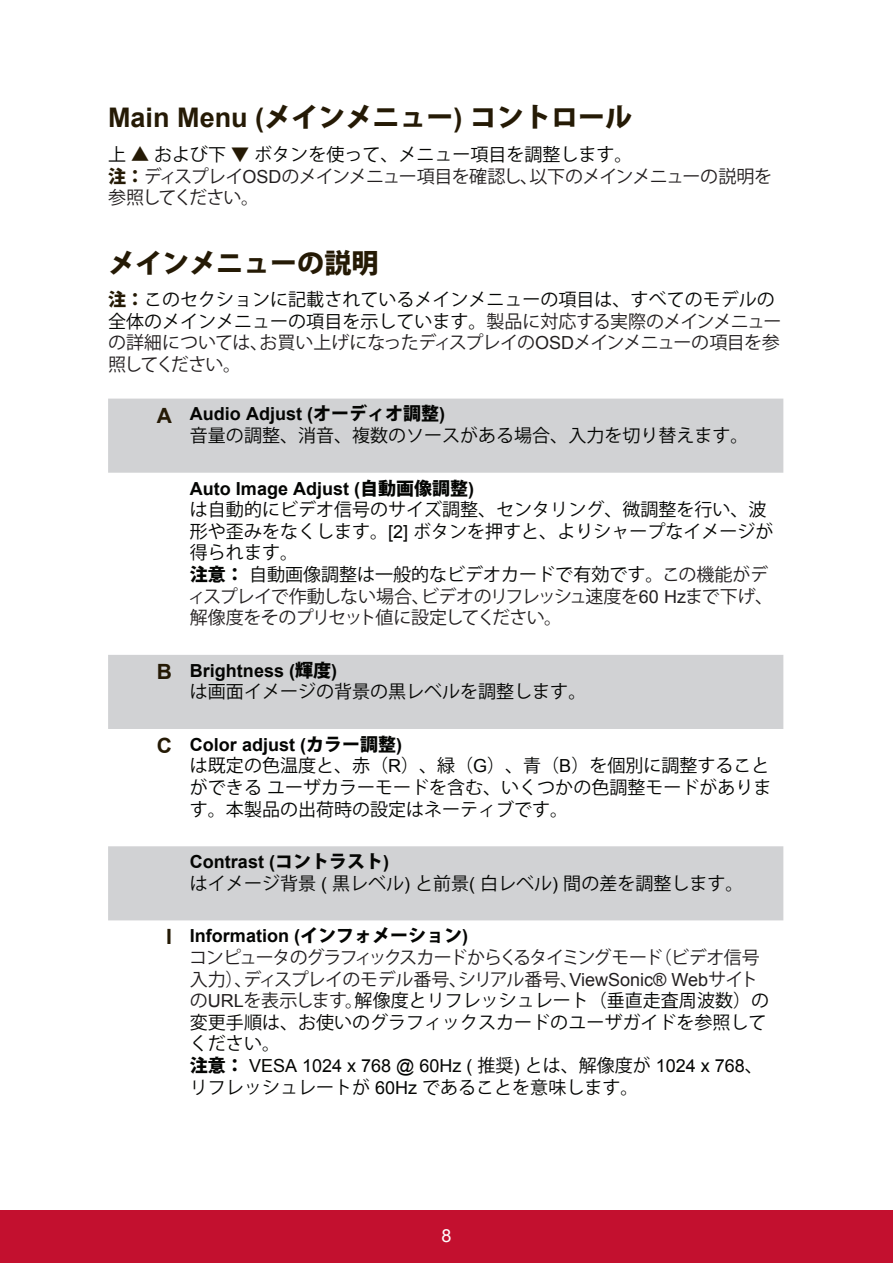
<style>
.page{position:relative;width:893px;height:1263px;background:#fff}
.page>*{position:absolute;margin:0;border:0;box-sizing:border-box;transform-origin:0 0}
.t1{font:800 27px "Koz Go Pro";color:#251a05}
.t2{font:18px/21.6px "Koz Go Pro";color:#040503}
.t3{font:18px/21.6px "Koz Go Pro";color:#231f20}
.t4{font:700 18px "Arial";color:#040503}
.t5{font:18px/21.6px "Koz Go Pro";letter-spacing:-.02em;color:#231f20}
.t6{font:18px "Arial";color:#040503}
.t7{font:18px "Arial";color:#fff}
.s1{font-family:"Arial";font-weight:700}
.s2{color:#040503}
.s3{color:#251a05}
.s4{font-weight:800;color:#251a05}
.s5{font-family:"Arial"}
.s6{font-size:21px;color:#251a05}
.s7{font-family:"Koz Go Pro";font-weight:800}
.s8{font-weight:800}
.s9{color:#231f20}
.s10{font-family:"Arial";color:#231f20}
.s11{font-family:"Koz Go Pro"}
</style>
<div class="page">
<div style="left:0;top:1210px;width:892px;height:53px;background:#c3102f"></div>
<svg style="left:108px;top:398px;width:675px;height:522px"></svg>
<h1 class="t1" style="left:108px;top:100px;width:525px"><span class="s1">Main Menu (</span>メインメニュー<span class="s1">)</span> コントロール</h1>
<p class="t5" style="left:108px;top:144px;width:665px"><span class="s2">上</span> <span class="s3">▲</span> <span class="s2">および下</span> <span class="s3">▼</span> <span class="s2">ボタンを使って、メニュー項目を調整します。<br></span><span class="s4">注：</span>ディスプレイ<span class="s5">OSD</span>のメインメニュー項目を確認し、以下のメインメニューの説明を参照してください。</p>
<h1 class="t1" style="left:108px;top:245px;width:271px">メインメニューの説明</h1>
<p class="t3" style="left:108px;top:289px;width:674px"><span class="s4">注：</span><span class="s2">このセクションに記載されているメインメニューの項目は、すべてのモデルの全体のメインメニューの項目を示しています。</span>製品に対応する実際のメインメニューの詳細については、お買い上げになったディスプレイの<span class="s5">OSD</span>メインメニューの項目を参照してください。</p>
<p class="t4" style="left:157px;top:402px;width:290px"><span class="s6">A</span> Audio Adjust (<span class="s7">オーディオ調整</span>)</p>
<p class="t2" style="left:190px;top:425px;width:559px">音量の調整、消音、複数のソースがある場合、入力を切り替えます。</p>
<p class="t4" style="left:190px;top:476px;width:285px">Auto Image Adjust (<span class="s7">自動画像調整</span>)</p>
<p class="t2" style="left:188px;top:499px;width:587px">は自動的にビデオ信号のサイズ調整、センタリング、微調整を行い、波形や歪みをなくします。<span class="s5">[2]</span> ボタンを押すと、よりシャープなイメージが得られます。<br><span class="s8">注意：</span>自動画像調整は一般的なビデオカードで有効です。<span class="s9">この機能がディスプレイで作動しない場合、ビデオのリフレッシュ速度を</span><span class="s10">60 Hz</span><span class="s9">まで下げ、解像度をそのプリセット値に設定してください。</span></p>
<p class="t4" style="left:157px;top:658px;width:182px"><span class="s6">B</span> Brightness (<span class="s7">輝度</span>)</p>
<p class="t2" style="left:190px;top:681px;width:397px">は画面イメージの背景の黒レベルを調整します。</p>
<p class="t4" style="left:157px;top:732px;width:247px"><span class="s6">C</span> Color adjust (<span class="s7">カラー調整</span>)</p>
<p class="t2" style="left:190px;top:755px;width:583px;text-align:justify">は既定の色温度と、赤（<span class="s5">R</span>）、緑（<span class="s5">G</span>）、青（<span class="s5">B</span>）を個別に調整することができるユーザカラーモードを含む、いくつかの色調整モードがあります。本製品の出荷時の設定はネーティブです。</p>
<p class="t4" style="left:190px;top:850px;width:200px">Contrast (<span class="s7">コントラスト</span>)</p>
<p class="t2" style="left:190px;top:873px;width:554px">はイメージ背景 <span class="s5">(</span> 黒レベル<span class="s5">)</span> と前景<span class="s5">(</span> 白レベル<span class="s5">)</span> 間の差を調整します。</p>
<p class="t4" style="left:166px;top:924px;width:303px"><span class="s6">I</span> Information (<span class="s7">インフォメーション</span>)</p>
<p class="t3" style="left:189px;top:947px;width:581px">コンピュータのグラフィックスカードからくるタイミングモード（ビデオ信号入力）、ディスプレイのモデル番号、シリアル番号、<span class="s5">ViewSonic® Web</span>サイトの<span class="s5">URL</span>を表示します。<span class="s2">解像度とリフレッシュレート（垂直走査周波数）の変更手順は、お使いのグラフィックスカードのユーザガイドを参照してください。</span></p>
<p class="t6" style="left:190px;top:1053px;width:574px"><span class="s7">注意：</span> VESA 1024 x 768 @ 60Hz ( <span class="s11">推奨</span>) <span class="s11">とは、解像度が</span> 1024 x 768<span class="s11">、</span></p>
<p class="t2" style="left:190px;top:1076px;width:450px">リフレッシュレートが <span class="s5">60Hz</span> であることを意味します。</p>
<p class="t7" style="left:441px;top:1223px;width:12px">8</p>
</div>
